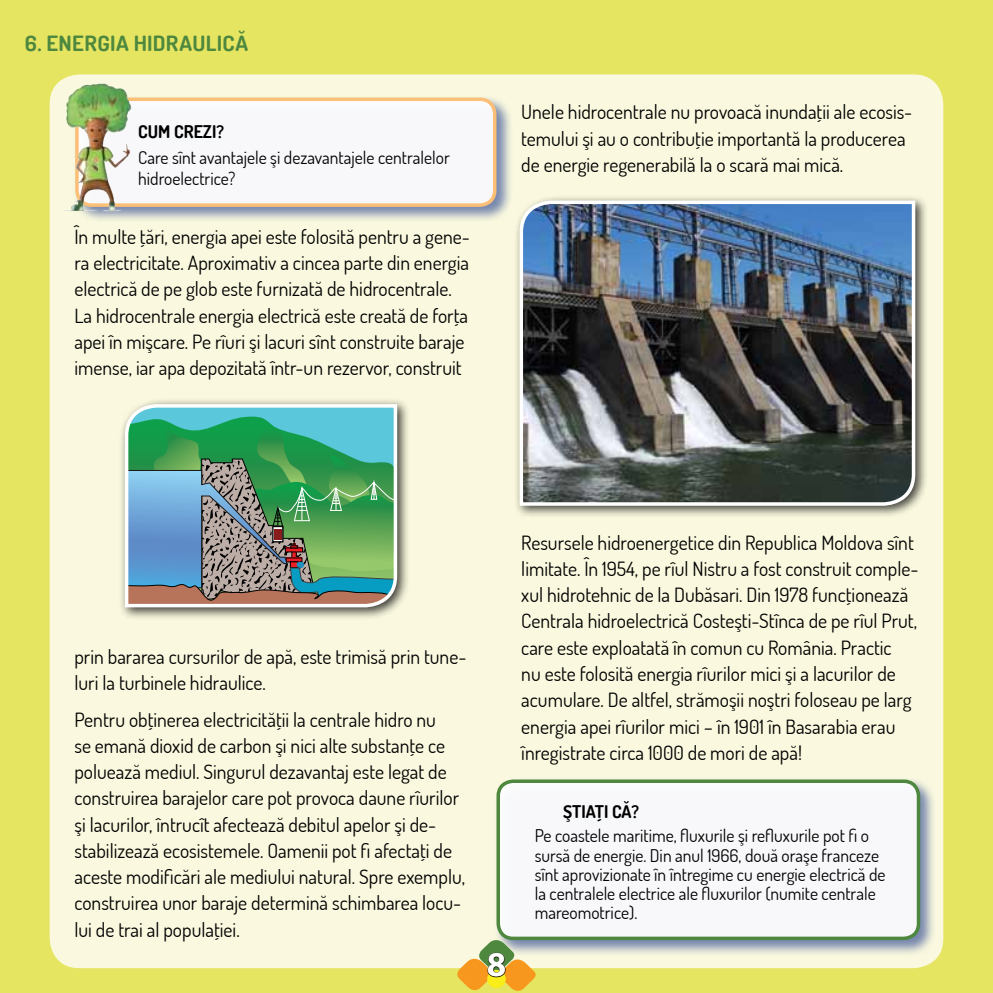
<style>
.page{position:relative;width:993px;height:993px;background:#fff}
.page>*{position:absolute;margin:0;border:0;box-sizing:border-box;transform-origin:0 0}
.t1{font:700 35px "Myriad Pro";color:#fff}
.t2{font:700 21px "Dosis";letter-spacing:.015em;color:#4e883e;scale:1.05 1}
.t3{font:19.6px/26.2px "Dosis";color:#000}
.t4{font:17.5px/19.2px "Dosis";color:#000}
.t5{font:700 17.5px "Dosis";color:#000}
</style>
<div class="page">
<div style="left:0;top:0;width:992px;height:992px;background:#e6e562"></div>
<div style="left:50px;top:74px;width:893px;height:893px;background:#faf9df;border-radius:30px"></div>
<div style="left:119px;top:398px;width:291px;height:222px;background:#000;opacity:.75"></div>
<svg style="left:123px;top:402px;width:276px;height:207px;background:#6ba28d"></svg>
<div style="left:513px;top:194px;width:415px;height:324px;background:#000;opacity:.75"></div>
<img style="left:517px;top:199px;width:399px;height:308px">
<div style="left:73px;top:95px;width:440px;height:128px;background:#25408f;opacity:.65"></div>
<div style="left:77px;top:99px;width:417px;height:106px;background:#f8f8fa;border-radius:15px"></div>
<div style="left:75px;top:97px;width:421px;height:110px;border:4px solid #fcbf78;border-radius:15px"></div>
<div style="left:493px;top:776px;width:443px;height:180px;background:#25408f;opacity:.65"></div>
<div style="left:498px;top:781px;width:420px;height:157px;background:#f8f8fa;border-radius:15px"></div>
<div style="left:496px;top:779px;width:423px;height:160px;border:4px solid #4e883e;border-radius:15px"></div>
<svg style="left:454px;top:935px;width:83px;height:56px"></svg>
<img style="left:66px;top:84px;width:37px;height:120px">
<p class="t2" style="left:25px;top:29px;width:214px">6. ENERGIA HIDRAULICĂ</p>
<p class="t5" style="left:138px;top:120px;width:87px">CUM CREZI?</p>
<p class="t4" style="left:138px;top:146px;width:313px;line-height:21px">Care sînt avantajele şi dezavantajele centralelor hidroelectrice?</p>
<p class="t3" style="left:74px;top:223px;width:397px">În multe ţări, energia apei este folosită pentru a gene&shy;ra electricitate. Aproximativ a cincea parte din energia electrică de pe glob este furnizată de hidrocentrale.<br>La hidrocentrale energia electrică este creată de forţa apei în mişcare. Pe rîuri şi lacuri sînt construite baraje imense, iar apa depozitată într-un rezervor, construit</p>
<p class="t3" style="left:521px;top:98px;width:392px">Unele hidrocentrale nu provoacă inundaţii ale ecosis&shy;temului şi au o contribuţie importantă la producerea de energie regenerabilă la o scară mai mică.</p>
<p class="t3" style="left:74px;top:643px;width:393px">prin bararea cursurilor de apă, este trimisă prin tune&shy;luri la turbinele hidraulice.</p>
<p class="t3" style="left:74px;top:705px;width:392px">Pentru obţinerea electricităţii la centrale hidro nu<br>se emană dioxid de carbon şi nici alte substanţe ce poluează mediul. Singurul dezavantaj este legat de construirea barajelor care pot provoca daune rîurilor şi lacurilor, întrucît afectează debitul apelor şi de&shy;stabilizează ecosistemele. Oamenii pot fi afectaţi de aceste modificări ale mediului natural. Spre exemplu, construirea unor baraje determină schimbarea locu&shy;lui de trai al populaţiei.</p>
<h1 class="t1" style="left:486px;top:941px;width:21px">8</h1>
<p class="t3" style="left:521px;top:528px;width:398px">Resursele hidroenergetice din Republica Moldova sînt limitate. În 1954, pe rîul Nistru a fost construit comple&shy;xul hidrotehnic de la Dubăsari. Din 1978 funcţionează Centrala hidroelectrică Costeşti-Stînca de pe rîul Prut, care este exploatată în comun cu România. Practic<br>nu este folosită energia rîurilor mici şi a lacurilor de acumulare. De altfel, strămoşii noştri foloseau pe larg energia apei rîurilor mici – în 1901 în Basarabia erau înregistrate circa 1000 de mori de apă!</p>
<p class="t5" style="left:563px;top:800px;width:77px">ŞTIAŢI CĂ?</p>
<p class="t4" style="left:534px;top:825px;width:352px">Pe coastele maritime, fluxurile şi refluxurile pot fi o sursă de energie. Din anul 1966, două oraşe franceze sînt aprovizionate în întregime cu energie electrică de la centralele electrice ale fluxurilor (numite centrale mareomotrice).</p>
</div>
